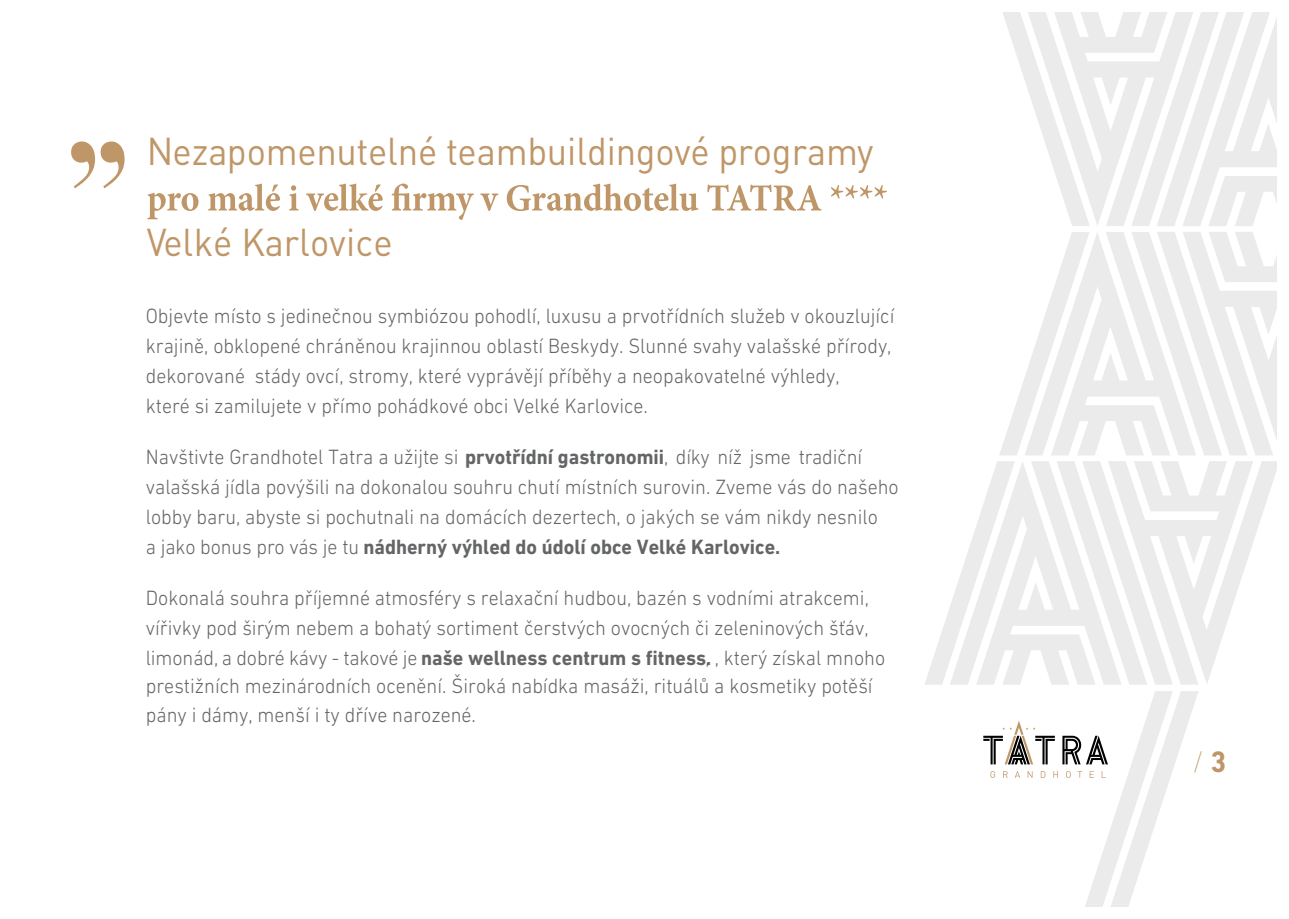
<style>
.page{position:relative;width:1289px;height:919px;background:#fff}
.page>*{position:absolute;margin:0;border:0;box-sizing:border-box;transform-origin:0 0}
.t1{font:38.25px "DIN Pro";letter-spacing:-.005em;color:#bf9667;scale:.95 1}
.t2{font:200 30px "DIN Next LT Pro";color:#bf9667;scale:.95 1}
.t3{font:300 21px/30px "DIN Next LT Pro";color:#646567;scale:.95 1}
.s1{font-weight:700}
</style>
<div class="page">
<svg style="left:999px;top:232px;width:277px;height:223px"></svg>
<svg style="left:925px;top:461px;width:351px;height:223px"></svg>
<svg style="left:1003px;top:13px;width:273px;height:213px"></svg>
<svg style="left:147px;top:183px;width:739px;height:37px"></svg>
<svg style="left:983px;top:691px;width:215px;height:215px"></svg>
<svg style="left:71px;top:141px;width:54px;height:47px"></svg>
<h1 class="t1" style="left:147px;top:125px;width:766px">Nezapomenutelné teambuildingové programy</h1>
<h1 class="t1" style="left:147px;top:216px;width:260px">Velké Karlovice</h1>
<p class="t3" style="left:146px;top:300px;width:789px">Objevte místo s jedinečnou symbiózou pohodlí, luxusu a prvotřídních služeb v okouzlující krajině, obklopené chráněnou krajinnou oblastí Beskydy. Slunné svahy valašské přírody, dekorované stády ovcí, stromy, které vyprávějí příběhy a neopakovatelné výhledy,<br>které si zamilujete v přímo pohádkové obci Velké Karlovice.</p>
<p class="t3" style="left:146px;top:441px;width:794px">Navštivte Grandhotel Tatra a užijte si <span class="s1">prvotřídní gastronomii</span>, díky níž jsme tradiční valašská jídla povýšili na dokonalou souhru chutí místních surovin. Zveme vás do našeho lobby baru, abyste si pochutnali na domácích dezertech, o jakých se vám nikdy nesnilo<br>a jako bonus pro vás je tu <span class="s1">nádherný výhled do údolí obce Velké Karlovice.</span></p>
<p class="t3" style="left:146px;top:582px;width:779px">Dokonalá souhra příjemné atmosféry s relaxační hudbou, bazén s vodními atrakcemi, vířivky pod širým nebem a bohatý sortiment čerstvých ovocných či zeleninových šťáv, limonád, a dobré kávy - takové je <span class="s1">naše wellness centrum s fitness.</span>, , který získal mnoho</p>
<p class="t3" style="left:146px;top:671px;width:766px;line-height:28.5px">prestižních mezinárodních ocenění. Široká nabídka masáži, rituálů a kosmetiky potěší pány i dámy, menší i ty dříve narozené.</p>
<h2 class="t2" style="left:1192px;top:744px;width:37px">/<span class="s1">3</span></h2>
</div>
